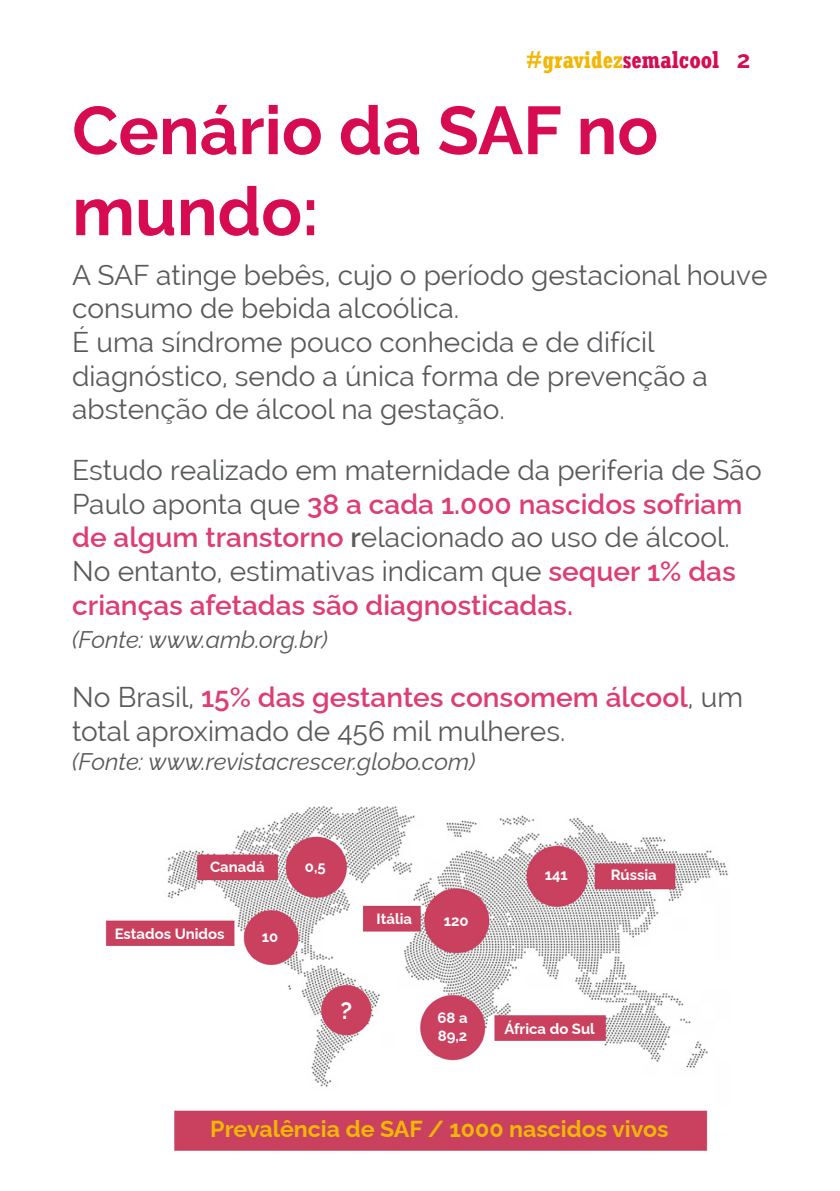
<style>
.page{position:relative;width:840px;height:1191px;background:#fff}
.page>*{position:absolute;margin:0;border:0;box-sizing:border-box;transform-origin:0 0}
.t1{font:100 67.4px/81px "Raleway";color:#d60b52}
.t2{font:28px/33.6px "Raleway";color:#58595b}
.t3{font:italic 100 24px "Raleway";color:#58595b}
.t4{font:700 condensed 24px "Rockwell";color:#f2b705}
.t5{font:100 24px "Raleway";color:#fff}
.t6{font:100 23.2px "Raleway";color:#f2b705}
.t7{font:100 14.8px/17.8px "Raleway";color:#fff}
.s1{color:#d60b52}
.s2{font-family:"Raleway";font-weight:100;font-stretch:normal;color:#d60b52}
.s3{font-weight:600;color:#de3c75}
.s4{font-weight:600}
</style>
<div class="page">
<img style="left:105px;top:805px;width:623px;height:346px">
<div style="left:153px;top:924px;width:74px;height:14px;background:#ca415f"></div>
<div style="left:202px;top:859px;width:74px;height:15px;background:#ca415f"></div>
<div style="left:376px;top:912px;width:44px;height:13px;background:#ca415f"></div>
<div style="left:596px;top:871px;width:36px;height:13px;background:#ca415f"></div>
<div style="left:544px;top:871px;width:25px;height:13px;background:#ca415f"></div>
<div style="left:443px;top:912px;width:21px;height:19px;background:#ca415f"></div>
<div style="left:499px;top:1021px;width:64px;height:13px;background:#ca415f"></div>
<div style="left:262px;top:932px;width:21px;height:13px;background:#ca415f"></div>
<div style="left:304px;top:862px;width:22px;height:13px;background:#ca415f"></div>
<div style="left:440px;top:1016px;width:24px;height:22px;background:#ca415f"></div>
<div style="left:304px;top:1114px;width:279px;height:31px;background:#ca415f"></div>
<div style="left:321px;top:985px;width:50px;height:50px;background:#ca415f;border-radius:50%"></div>
<p class="t4" style="left:526px;top:45px;width:225px">#gravidez<span class="s1">semalcool</span> <span class="s2">2</span></p>
<h1 class="t1" style="left:72px;top:82px;width:587px">Cenário da SAF no mundo:</h1>
<p class="t2" style="left:72px;top:258px;width:696px">A SAF atinge bebês, cujo o período gestacional houve consumo de bebida alcoólica.<br>É uma síndrome pouco conhecida e de difícil diagnóstico, sendo a única forma de prevenção a abstenção de álcool na gestação.</p>
<p class="t2" style="left:72px;top:453px;width:690px">Estudo realizado em maternidade da periferia de São Paulo aponta que <span class="s3">38 a cada 1.000 nascidos sofriam de algum transtorno</span> <span class="s4">r</span>elacionado ao uso de álcool.<br>No entanto, estimativas indicam que <span class="s3">sequer 1% das crianças afetadas são diagnosticadas.</span></p>
<p class="t3" style="left:72px;top:620px;width:257px">(Fonte: www.amb.org.br)</p>
<p class="t2" style="left:72px;top:680px;width:672px">No Brasil, <span class="s3">15% das gestantes consomem álcool</span>, um total aproximado de 456 mil mulheres.</p>
<p class="t3" style="left:72px;top:742px;width:404px">(Fonte: www.revistacrescer.globo.com)</p>
<p class="t7" style="left:210px;top:856px;width:56px">Canadá</p>
<p class="t7" style="left:115px;top:923px;width:111px">Estados Unidos</p>
<p class="t7" style="left:262px;top:926px;width:18px">10</p>
<p class="t7" style="left:305px;top:856px;width:22px">0,5</p>
<p class="t7" style="left:376px;top:908px;width:37px">Itália</p>
<p class="t7" style="left:443px;top:910px;width:26px">120</p>
<p class="t5" style="left:340px;top:991px;width:13px">?</p>
<p class="t7" style="left:437px;top:1007px;width:32px">68 a<br>89,2</p>
<p class="t7" style="left:544px;top:864px;width:25px">141</p>
<p class="t7" style="left:610px;top:864px;width:47px">Rússia</p>
<p class="t7" style="left:504px;top:1018px;width:92px">África do Sul</p>
<p class="t6" style="left:210px;top:1110px;width:459px">Prevalência de SAF / 1000 nascidos vivos</p>
</div>
